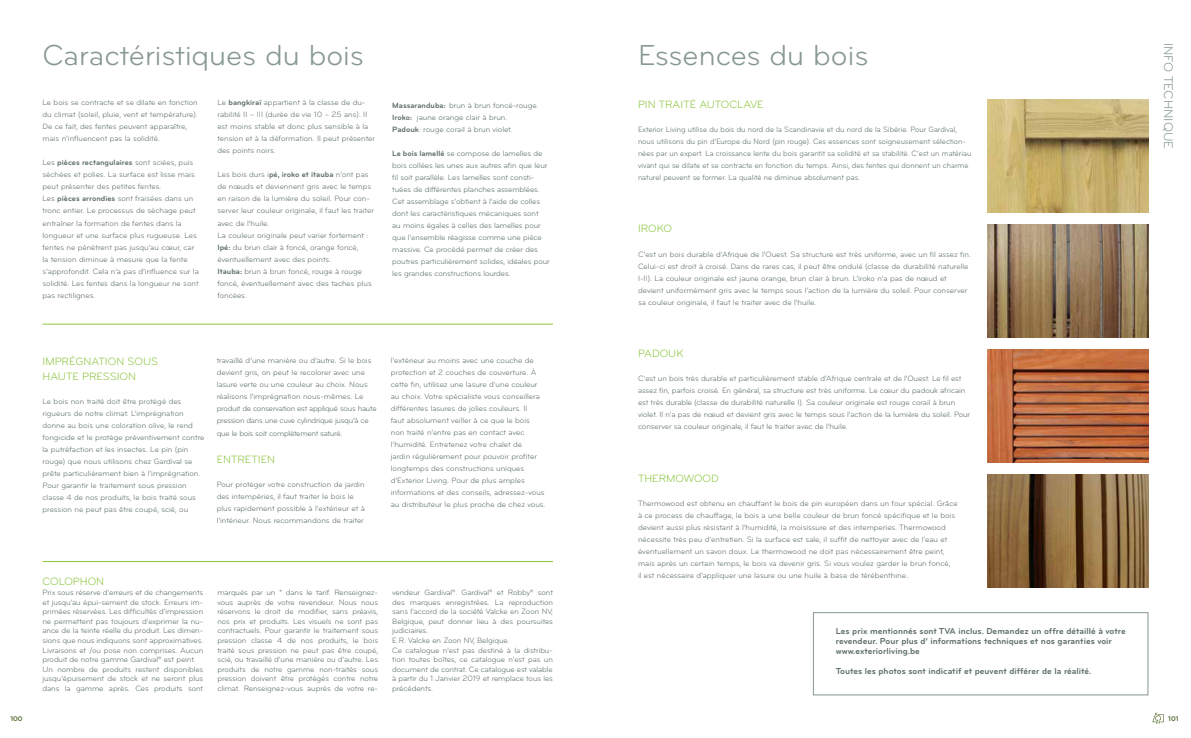
<style>
.page{position:relative;width:1191px;height:738px;background:#fff}
.page>*{position:absolute;margin:0;border:0;box-sizing:border-box;transform-origin:0 0}
.t1{font:30px "Bryant Pro";color:#879890}
.t2{font:13px "Bryant Pro";color:#879890}
.t3{font:11px/14.4px "Bryant Pro";color:#8dc63f}
.t4{font:700 9px/10px "Bryant Pro";color:#5f7068}
.t5{font:8px/12px "Bryant Pro";letter-spacing:-.005em;color:#5f7068}
.t6{font:8px/12px "Bryant Pro";letter-spacing:-.005em;color:#5f7068;scale:.95 1}
.t7{font:8px "Bryant Pro";letter-spacing:-.03em;color:#5f7068}
.t8{font:700 7px "Bryant Pro";color:#4f6526}
.s1{font-weight:700}
</style>
<div class="page">
<img style="left:987px;top:224px;width:161px;height:113px">
<img style="left:987px;top:99px;width:161px;height:114px">
<img style="left:987px;top:349px;width:161px;height:113px">
<img style="left:987px;top:474px;width:161px;height:113px">
<div style="left:813px;top:611px;width:335px;height:83px;border:1px solid #879890"></div>
<hr style="left:43px;top:560px;width:510px;height:1px;background:#8dc63f">
<hr style="left:43px;top:323px;width:510px;height:1px;background:#8dc63f">
<svg style="left:1152px;top:712px;width:11px;height:11px"></svg>
<h1 class="t1" style="left:42px;top:37px;width:323px">Caractéristiques du bois</h1>
<h1 class="t1" style="left:638px;top:37px;width:232px">Essences du bois</h1>
<p class="t5" style="left:43px;top:97px;width:157px">Le bois se contracte et se dilate en fonction du climat (soleil, pluie, vent et température).<br>De ce fait, des fentes peuvent apparaître, mais n’influencent pas la solidité.</p>
<p class="t5" style="left:43px;top:157px;width:158px">Les <span class="s1">pièces rectangulaires</span> sont sciées, puis séchées et polies. La surface est lisse mais peut présenter des petites fentes.<br>Les <span class="s1">pièces arrondies</span> sont fraisées dans un tronc entier. Le processus de séchage peut entraîner la formation de fentes dans la longueur et une surface plus rugueuse. Les fentes ne pénètrent pas jusqu’au cœur, car la tension diminue à mesure que la fente s’approfondit. Cela n’a pas d’influence sur la solidité. Les fentes dans la longueur ne sont pas rectilignes.</p>
<p class="t5" style="left:217px;top:97px;width:159px">Le <span class="s1">bangkiraï</span> appartient à la classe de du&shy;rabilité II – III (durée de vie 10 – 25 ans). I l est moins stable et donc plus sensible à la tension et à la déformation. I l peut présenter des points noirs.</p>
<p class="t5" style="left:217px;top:169px;width:158px">Les bois durs i<span class="s1">pé, iroko et itauba</span> n’ont pas de nœuds et deviennent gris avec le temps en raison de la lumière du soleil. Pour con&shy;server leur couleur originale, il faut les traiter avec de l’huile.<br>La couleur originale peut varier fortement :<br><span class="s1">Ipé:</span> du brun clair à foncé, orange foncé, éventuellement avec des points.<br><span class="s1">Itauba:</span> brun à brun foncé, rouge à rouge foncé, éventuellement avec des taches plus foncées.</p>
<p class="t5" style="left:392px;top:99px;width:148px"><span class="s1">Massaranduba:</span> brun à brun foncé-rouge.<br><span class="s1">Iroko:</span> jaune orange clair à brun.<br><span class="s1">Padouk</span>: rouge corail à brun violet.</p>
<p class="t5" style="left:392px;top:147px;width:159px"><span class="s1">Le bois lamellé</span> se compose de lamelles de bois collées les unes aux autres afin que leur fil soit parallèle. Les lamelles sont consti&shy;tuées de différentes planches assemblées.<br>Cet assemblage s’obtient à l’aide de colles dont les caractéristiques mécaniques sont<br>au moins égales à celles des lamelles pour que l’ensemble réagisse comme une pièce massive. Ce procédé permet de créer des poutres particulièrement solides, idéales pour les grandes constructions lourdes.</p>
<h3 class="t3" style="left:43px;top:354px;width:117px">Im prégnation sous haute pression</h3>
<p class="t5" style="left:43px;top:395px;width:163px">Le bois non traité doit être protégé des rigueurs de notre climat. L’imprégnation donne au bois une coloration olive, le rend fongicide et le protège préventivement contre la putréfaction et les insectes. Le pin (pin rouge) que nous utilisons chez Gardival se prête particulièrement bien à l’imprégnation.<br>Pour garantir le traitement sous pression classe 4 de nos produits, le bois traité sous pression ne peut pas être coupé, scié, ou</p>
<p class="t5" style="left:217px;top:354px;width:162px">travaillé d’une manière ou d’autre. Si le bois devient gris, on peut le recolorer avec une lasure verte ou une couleur au choix. Nous réalisons l’imprégnation nous-mêmes. Le produit de conservation est appliqué sous haute pression dans une cuve cylindrique jusqu’à ce</p>
<p class="t7" style="left:217px;top:428px;width:127px">que le bois soit complètement saturé.</p>
<h3 class="t3" style="left:217px;top:452px;width:60px">entretien</h3>
<p class="t5" style="left:217px;top:478px;width:150px">Pour protéger votre construction de jardin des intempéries, il faut traiter le bois le plus rapidement possible à l’extérieur et à l’intérieur. Nous recommandons de traiter</p>
<p class="t5" style="left:391px;top:354px;width:156px">l’extérieur au moins avec une couche de protection et 2 couches de couverture. À cette fin, utilisez une lasure d’une couleur au choix. Votre spécialiste vous conseillera différentes lasures de jolies couleurs. I l<br>faut absolument veiller à ce que le bois<br>non traité n’entre pas en contact avec l’humidité. Entretenez votre chalet de<br>jardin régulièrement pour pouvoir profiter longtemps des constructions uniques d’Exterior Living. Pour de plus amples informations et des conseils, adressez-vous au distributeur le plus proche de chez vous.</p>
<h3 class="t3" style="left:43px;top:574px;width:63px">Colophon</h3>
<p class="t5" style="left:43px;top:587px;width:162px;line-height:9.6px">Prix sous réserve d’erreurs et de changements et jusqu’au épui-sement de stock. Erreurs im&shy;primées réservées. Les difficultés d’impression ne permettent pas toujours d’exprimer la nu&shy;ance de la teinte réelle du produit. Les dimen&shy;sions que nous indiquons sont approximatives.<br>Livraisons et /ou pose non comprises. Aucun produit de notre gamme Gardival® est peint.<br>U n nombre de produits restent disponibles jusqu’épuisement de stock et ne seront plus dans la gamme après. Ces produits sont</p>
<p class="t5" style="left:217px;top:587px;width:162px;line-height:9.6px;text-align:justify">marqués par un * dans le tarif. Renseignez&shy;vous auprès de votre revendeur. Nous nous réservons le droit de modifier, sans préavis, nos prix et produits. Les visuels ne sont pas contractuels. Pour garantir le traitement sous pression classe 4 de nos produits, le bois traité sous pression ne peut pas être coupé, scié, ou travaillé d’une manière ou d’autre. Les produits de notre gamme non-traités sous pression doivent être protégés contre notre climat. Renseignez-vous auprès de votre re-</p>
<p class="t5" style="left:392px;top:587px;width:162px;line-height:9.6px">vendeur Gardival®. Gardival® et Robby® sont des marques enregistrées. La reproduction sans l’accord de la société Valcke en Zoon NV, Belgique, peut donner lieu à des poursuites judiciaires.<br>E.R. Valcke en Zoon NV, Belgique.<br>Ce catalogue n’est pas destiné à la distribu&shy;tion toutes boîtes, ce catalogue n’est pas un document de contrat. Ce catalogue est valable à partir du 1 Janvier 2019 et remplace tous les précédents.</p>
<h3 class="t3" style="left:638px;top:97px;width:127px">pin traité autoc lave</h3>
<p class="t6" style="left:638px;top:123px;width:352px">Exterior Living utilise du bois du nord de la Scandinavie et du nord de la Sibérie. Pour Gardival, nous utilisons du pin d’Europe du Nord (pin rouge). Ces essences sont soigneusement sélection&shy;nées par un expert. La croissance lente du bois garantit sa solidité et sa stabilité. C’est un matériau vivant qui se dilate et se contracte en fonction du temps. Ainsi, des fentes qui donnent un charme naturel peuvent se former. La qualité ne diminue absolument pas.</p>
<h3 class="t3" style="left:638px;top:221px;width:36px">I roko</h3>
<p class="t5" style="left:638px;top:248px;width:334px">C’est un bois durable d’Afrique de l’Ouest. Sa structure est très uniforme, avec un fil assez fin.<br>Celui-ci est droit à croisé. Dans de rares cas, il peut être ondulé (classe de durabilité naturelle I -II). La couleur originale est jaune orange, brun clair à brun. L’iroko n’a pas de nœud et devient uniformément gris avec le temps sous l’action de la lumière du soleil. Pour conserver sa couleur originale, il faut le traiter avec de l’huile.</p>
<h3 class="t3" style="left:638px;top:346px;width:47px">padouk</h3>
<p class="t5" style="left:638px;top:372px;width:334px">C’est un bois très durable et particulièrement stable d’Afrique centrale et de l’Ouest. Le fil est assez fin, parfois croisé. En général, sa structure est très uniforme. Le cœur du padouk africain est très durable (classe de durabilité naturelle I). Sa couleur originale est rouge corail à brun violet. I l n’a pas de nœud et devient gris avec le temps sous l’action de la lumière du soleil. Pour conserver sa couleur originale, il faut le traiter avec de l’huile.</p>
<h3 class="t3" style="left:638px;top:471px;width:65px">THER MOWOOD</h3>
<p class="t5" style="left:638px;top:497px;width:321px">Thermowood est obtenu en chauffant le bois de pin européen dans un four spécial. Grâce à ce process de chauffage, le bois a une belle couleur de brun foncé spécifique et le bois devient aussi plus résistant à l’humidité, la moisissure et des intemperies. Thermowood nécessite très peu d’entretien. Si la surface est sale, il suffit de nettoyer avec de l’eau et éventuellement un savon doux. Le thermowood ne doit pas nécessairement être peint, mais après un certain temps, le bois va devenir gris. Si vous voulez garder le brun foncé,<br>il est nécessaire d’appliquer une lasure ou une huile à base de térébenthine..</p>
<p class="t4" style="left:836px;top:625px;width:291px;text-indent:123px">inclus. Demandez un offre détaillé à votre revendeur. Pour plus d’ informations techniques et nos garanties voir www.exteriorliving.be</p>
<p class="t4" style="left:836px;top:665px;width:257px">Toutes les photos sont indicatif et peuvent différer de la réalité.</p>
<p class="t4" style="left:836px;top:625px;width:110px">Les prix mentionnés sont TVA</p>
<h2 class="t2" style="left:1176px;top:43px;width:108px;rotate:90deg">info technique</h2>
<p class="t8" style="left:10px;top:713px;width:14px">100</p>
<p class="t8" style="left:1168px;top:713px;width:12px">101</p>
</div>
